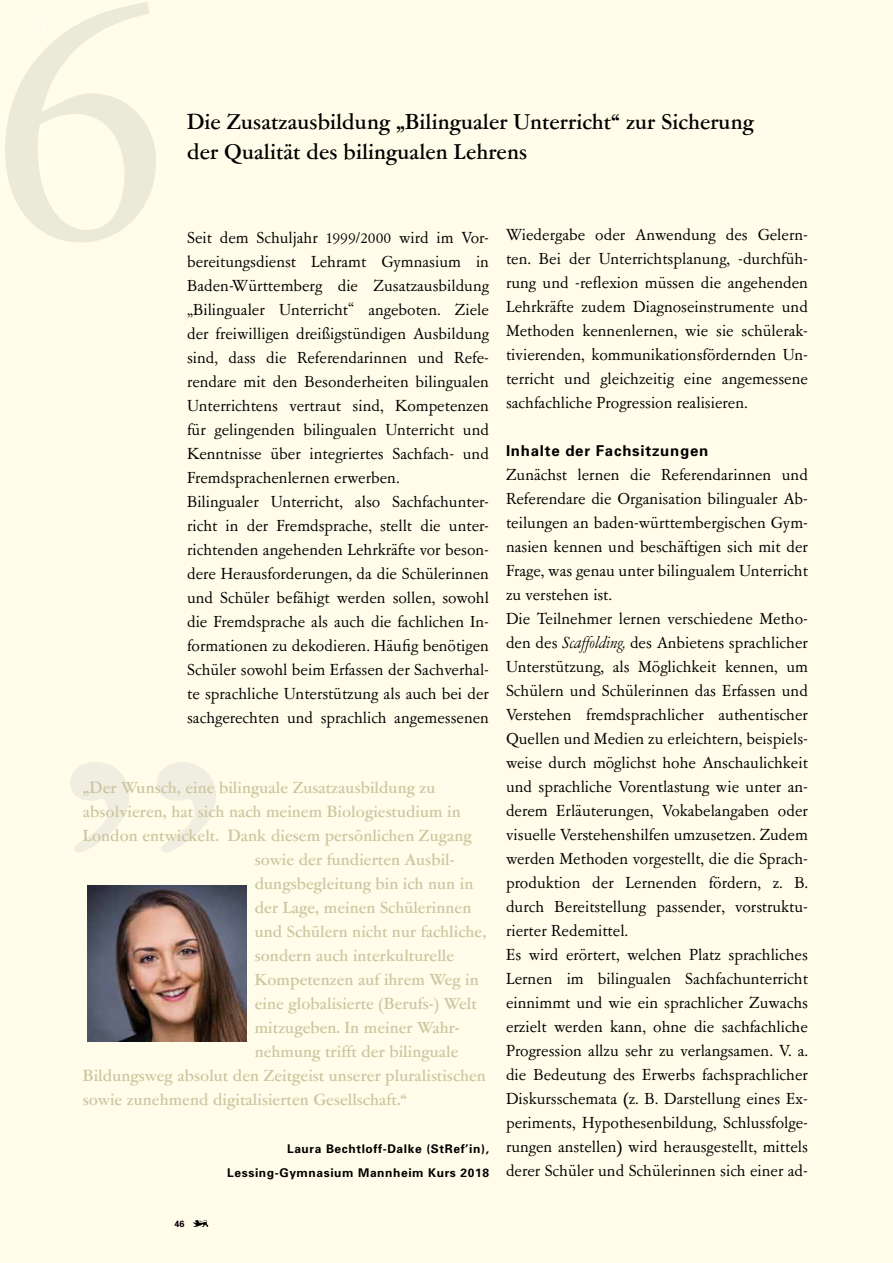
<style>
.page{position:relative;width:893px;height:1263px;background:#fffdea}
.page>*{position:absolute;margin:0;border:0;box-sizing:border-box;transform-origin:0 0}
.t1{font:500 24px/30px "Garamont Amst SB";letter-spacing:.005em;color:#000}
.t2{font:18px/24px "Garamont Amst SB";color:#000;text-align:justify}
.t3{font:500 18px "Garamont Amst SB";letter-spacing:.005em;color:#cbc69f}
.t4{font:700 15px "Univers";letter-spacing:.05em;color:#000}
.t5{font:700 12px/24px "Univers";letter-spacing:.05em;color:#000;text-align:right}
.t6{font:700 9px "Univers";color:#000}
.s1{font-style:italic}
</style>
<div class="page">
<svg style="left:193px;top:1220px;width:15px;height:7px"></svg>
<svg style="left:70px;top:762px;width:146px;height:90px"></svg>
<img style="left:87px;top:886px;width:159px;height:155px">
<h2 class="t1" style="left:187px;top:108px;width:568px">Die Zusatzausbildung „Bilingualer Unterricht“ zur Sicherung der Qualität des bilingualen Lehrens</h2>
<p class="t2" style="left:187px;top:226px;width:303px">Seit dem Schuljahr 1999/2000 wird im Vor&shy;bereitungsdienst Lehramt Gymnasium in Baden-Württemberg die Zusatzausbildung „Bilingualer Unterricht“ angeboten. Ziele der freiwilligen dreißigstündigen Ausbildung sind, dass die Referendarinnen und Refe&shy;rendare mit den Besonderheiten bilingualen Unterrichtens vertraut sind, Kompetenzen für gelingenden bilingualen Unterricht und Kenntnisse über integriertes Sachfach- und Fremdsprachenlernen erwerben.</p>
<p class="t2" style="left:187px;top:490px;width:303px">Bilingualer Unterricht, also Sachfachunter&shy;richt in der Fremdsprache, stellt die unter&shy;richtenden angehenden Lehrkräfte vor beson&shy;dere Herausforderungen, da die Schülerinnen und Schüler befähigt werden sollen, sowohl die Fremdsprache als auch die fachlichen In&shy;formationen zu dekodieren. Häufig benötigen Schüler sowohl beim Erfassen der Sachverhal&shy;te sprachliche Unterstützung als auch bei der sachgerechten und sprachlich angemessenen</p>
<p class="t3" style="left:83px;top:778px;width:354px">„Der Wunsch, eine bilinguale Zusatzausbildung zu</p>
<p class="t3" style="left:83px;top:802px;width:379px">absolvieren, hat sich nach meinem Biologiestudium in</p>
<p class="t3" style="left:83px;top:826px;width:390px">London entwickelt. Dank diesem persönlichen Zugang</p>
<p class="t3" style="left:255px;top:850px;width:201px">sowie der fundierten Ausbil-</p>
<p class="t3" style="left:255px;top:874px;width:220px">dungsbegleitung bin ich nun in</p>
<p class="t3" style="left:255px;top:898px;width:218px">der Lage, meinen Schülerinnen</p>
<p class="t3" style="left:255px;top:922px;width:233px">und Schülern nicht nur fachliche,</p>
<p class="t3" style="left:255px;top:946px;width:201px">sondern auch interkulturelle</p>
<p class="t3" style="left:255px;top:970px;width:226px">Kompetenzen auf ihrem Weg in</p>
<p class="t3" style="left:255px;top:994px;width:223px">eine globalisierte (Berufs-) Welt</p>
<p class="t3" style="left:255px;top:1018px;width:206px">mitzugeben. In meiner Wahr-</p>
<p class="t3" style="left:255px;top:1042px;width:205px">nehmung trifft der bilinguale</p>
<p class="t3" style="left:83px;top:1066px;width:404px">Bildungsweg absolut den Zeitgeist unserer pluralistischen</p>
<p class="t3" style="left:83px;top:1090px;width:326px">sowie zunehmend digitalisierten Gesellschaft.“</p>
<p class="t5" style="left:227px;top:1137px;width:263px">Laura Bechtloff-Dalke (StRef’in),<br>Lessing-Gymnasium Mannheim Kurs 2018</p>
<p class="t6" style="left:174px;top:1218px;width:12px">46</p>
<p class="t2" style="left:506px;top:224px;width:303px">Wiedergabe oder Anwendung des Gelern&shy;ten. Bei der Unterrichtsplanung, -durchfüh&shy;rung und -reflexion müssen die angehenden Lehrkräfte zudem Diagnoseinstrumente und Methoden kennenlernen, wie sie schülerak&shy;tivierenden, kommunikationsfördernden Un&shy;terricht und gleichzeitig eine angemessene sachfachliche Progression realisieren.</p>
<p class="t4" style="left:506px;top:441px;width:204px">Inhalte der Fachsitzungen</p>
<p class="t2" style="left:506px;top:464px;width:303px">Zunächst lernen die Referendarinnen und Referendare die Organisation bilingualer Ab&shy;teilungen an baden-württembergischen Gym&shy;nasien kennen und beschäftigen sich mit der Frage, was genau unter bilingualem Unterricht zu verstehen ist.</p>
<p class="t2" style="left:506px;top:608px;width:303px">Die Teilnehmer lernen verschiedene Metho&shy;den des <span class="s1">Scaffolding,</span> des Anbietens sprachlicher Unterstützung, als Möglichkeit kennen, um Schülern und Schülerinnen das Erfassen und Verstehen fremdsprachlicher authentischer Quellen und Medien zu erleichtern, beispiels&shy;weise durch möglichst hohe Anschaulichkeit und sprachliche Vorentlastung wie unter an&shy;derem Erläuterungen, Vokabelangaben oder visuelle Verstehenshilfen umzusetzen. Zudem werden Methoden vorgestellt, die die Sprach&shy;produktion der Lernenden fördern, z. B. durch Bereitstellung passender, vorstruktu&shy;rierter Redemittel.</p>
<p class="t2" style="left:506px;top:944px;width:303px">Es wird erörtert, welchen Platz sprachliches Lernen im bilingualen Sachfachunterricht einnimmt und wie ein sprachlicher Zuwachs erzielt werden kann, ohne die sachfachliche Progression allzu sehr zu verlangsamen. V. a. die Bedeutung des Erwerbs fachsprachlicher Diskursschemata (z. B. Darstellung eines Ex&shy;periments, Hypothesenbildung, Schlussfolge&shy;rungen anstellen) wird herausgestellt, mittels derer Schüler und Schülerinnen sich einer ad-</p>
</div>
